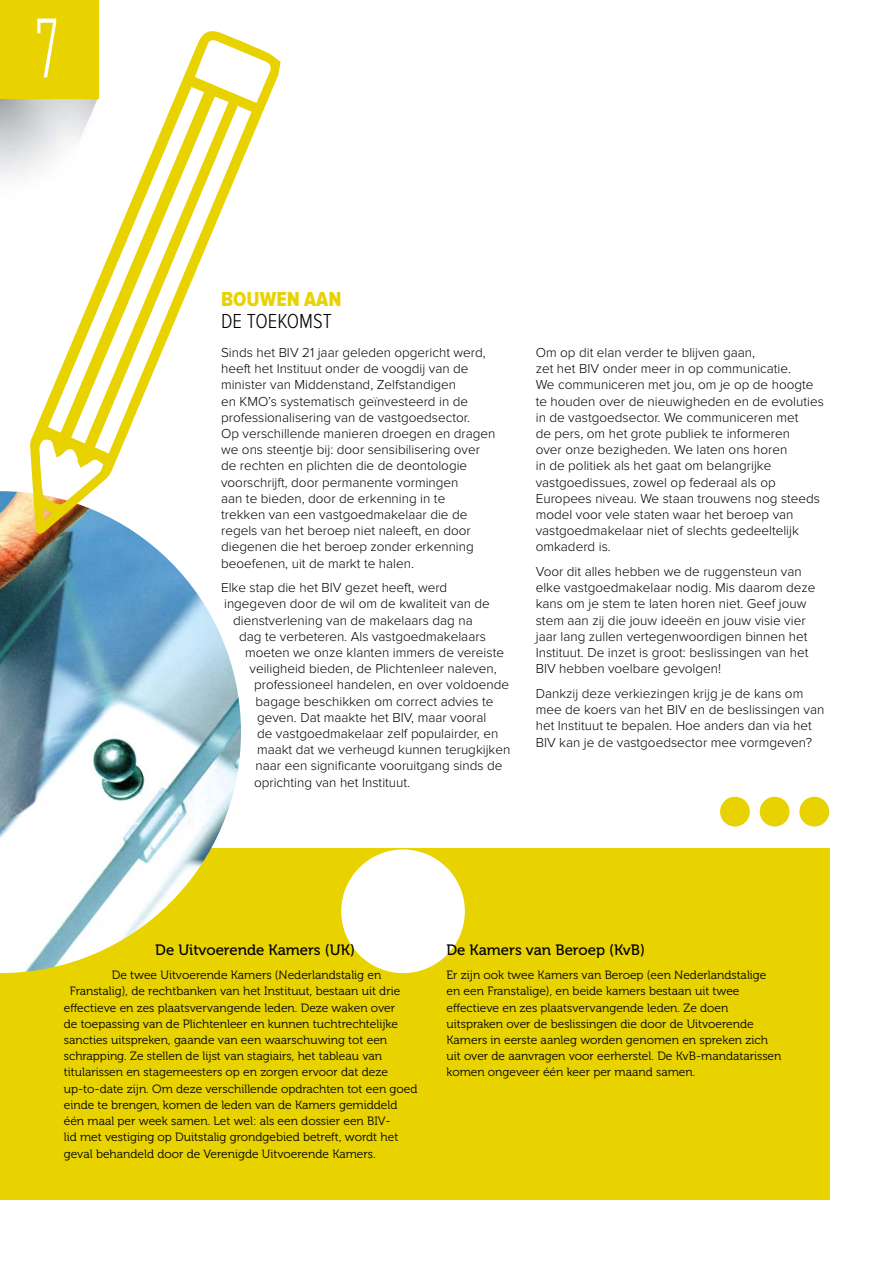
<style>
.page{position:relative;width:893px;height:1263px;background:#fff}
.page>*{position:absolute;margin:0;border:0;box-sizing:border-box;transform-origin:0 0}
.t1{font:300 84px "Refrigerator Deluxe";color:#fff;scale:.75 1}
.t2{font:300 21px "Proxima Nova Cond";color:#000}
.t3{font:21px "Proxima Nova Cond Extrabld";color:#e8d300}
.t4{font:15px "Museo 500";color:#000}
.t5{font:300 13.5px/16.2px "Proxima Nova";color:#000}
.t6{font:12px/16.2px "Museo 300";color:#000}
</style>
<div class="page">
<div style="left:0;top:848px;width:829px;height:351px;background:#e8d300"></div>
<div style="left:0;top:0;width:99px;height:99px;background:#e8d300"></div>
<div style="left:341px;top:849px;width:124px;height:124px;background:#fff;border-radius:50%"></div>
<div style="left:720px;top:797px;width:30px;height:29px;background:#e8d300;border-radius:50%"></div>
<div style="left:760px;top:797px;width:29px;height:29px;background:#e8d300;border-radius:50%"></div>
<div style="left:799px;top:797px;width:30px;height:29px;background:#e8d300;border-radius:50%"></div>
<img style="left:0;top:491px;width:241px;height:482px">
<svg style="left:30px;top:31px;width:251px;height:503px"></svg>
<h1 class="t1" style="left:35px;top:-1px;width:33px">7</h1>
<h2 class="t3" style="left:221px;top:287px;width:122px">BOUWEN AAN</h2>
<h2 class="t2" style="left:221px;top:309px;width:112px">DE TOEKOMST</h2>
<p class="t5" style="left:221px;top:344px;width:276px">Sinds het BIV 21 jaar geleden opgericht werd, heeft het Instituut onder de voogdij van de minister van Middenstand, Zelfstandigen<br>en KMO’s systematisch geïnvesteerd in de professionalisering van de vastgoedsector.<br>Op verschillende manieren droegen en dragen we ons steentje bij: door sensibilisering over de rechten en plichten die de deontologie voorschrijft, door permanente vormingen<br>aan te bieden, door de erkenning in te<br>trekken van een vastgoedmakelaar die de regels van het beroep niet naleeft, en door diegenen die het beroep zonder erkenning beoefenen, uit de markt te halen.</p>
<p class="t5" style="left:221px;top:580px;width:228px">Elke stap die het BIV gezet heeft, werd</p>
<p class="t5" style="left:224px;top:596px;width:267px">ingegeven door de wil om de kwaliteit van de</p>
<p class="t5" style="left:233px;top:612px;width:241px">dienstverlening van de makelaars dag na</p>
<p class="t5" style="left:239px;top:628px;width:248px">dag te verbeteren. Als vastgoedmakelaars</p>
<p class="t5" style="left:245px;top:645px;width:260px">moeten we onze klanten immers de vereiste</p>
<p class="t5" style="left:250px;top:661px;width:249px">veiligheid bieden, de Plichtenleer naleven,</p>
<p class="t5" style="left:254px;top:677px;width:257px">professioneel handelen, en over voldoende</p>
<p class="t5" style="left:256px;top:693px;width:239px">bagage beschikken om correct advies te</p>
<p class="t5" style="left:257px;top:709px;width:231px">geven. Dat maakte het BIV, maar vooral</p>
<p class="t5" style="left:257px;top:726px;width:243px">de vastgoedmakelaar zelf populairder, en</p>
<p class="t5" style="left:257px;top:742px;width:255px">maakt dat we verheugd kunnen terugkijken</p>
<p class="t5" style="left:256px;top:758px;width:248px">naar een significante vooruitgang sinds de</p>
<p class="t5" style="left:254px;top:774px;width:158px">oprichting van het Instituut.</p>
<p class="t5" style="left:536px;top:344px;width:290px">Om op dit elan verder te blijven gaan,<br>zet het BIV onder meer in op communicatie.<br>We communiceren met jou, om je op de hoogte te houden over de nieuwigheden en de evoluties in de vastgoedsector. We communiceren met<br>de pers, om het grote publiek te informeren<br>over onze bezigheden. We laten ons horen<br>in de politiek als het gaat om belangrijke vastgoedissues, zowel op federaal als op Europees niveau. We staan trouwens nog steeds model voor vele staten waar het beroep van vastgoedmakelaar niet of slechts gedeeltelijk omkaderd is.</p>
<p class="t5" style="left:536px;top:564px;width:281px">Voor dit alles hebben we de ruggensteun van elke vastgoedmakelaar nodig. Mis daarom deze kans om je stem te laten horen niet. Geef jouw stem aan zij die jouw ideeën en jouw visie vier jaar lang zullen vertegenwoordigen binnen het Instituut. De inzet is groot: beslissingen van het BIV hebben voelbare gevolgen!</p>
<p class="t5" style="left:536px;top:685px;width:290px">Dankzij deze verkiezingen krijg je de kans om mee de koers van het BIV en de beslissingen van het Instituut te bepalen. Hoe anders dan via het BIV kan je de vastgoedsector mee vormgeven?</p>
<p class="t4" style="left:155px;top:941px;width:201px">De Uitvoerende Kamers (UK)</p>
<p class="t6" style="left:112px;top:967px;width:271px">De twee Uitvoerende Kamers (Nederlandstalig en</p>
<p class="t6" style="left:70px;top:983px;width:332px">Franstalig), de rechtbanken van het Instituut, bestaan uit drie</p>
<p class="t6" style="left:64px;top:1000px;width:333px">effectieve en zes plaatsvervangende leden. Deze waken over</p>
<p class="t6" style="left:64px;top:1016px;width:336px">de toepassing van de Plichtenleer en kunnen tuchtrechtelijke</p>
<p class="t6" style="left:64px;top:1032px;width:325px">sancties uitspreken, gaande van een waarschuwing tot een</p>
<p class="t6" style="left:64px;top:1048px;width:320px">schrapping. Ze stellen de lijst van stagiairs, het tableau van</p>
<p class="t6" style="left:64px;top:1064px;width:326px">titularissen en stagemeesters op en zorgen ervoor dat deze</p>
<p class="t6" style="left:64px;top:1081px;width:355px">up-to-date zijn. Om deze verschillende opdrachten tot een goed</p>
<p class="t6" style="left:64px;top:1097px;width:335px">einde te brengen, komen de leden van de Kamers gemiddeld</p>
<p class="t6" style="left:64px;top:1113px;width:328px">één maal per week samen. Let wel: als een dossier een BIV-</p>
<p class="t6" style="left:64px;top:1129px;width:336px">lid met vestiging op Duitstalig grondgebied betreft, wordt het</p>
<p class="t6" style="left:64px;top:1145px;width:313px">geval behandeld door de Verenigde Uitvoerende Kamers.</p>
<p class="t4" style="left:446px;top:941px;width:200px">De Kamers van Beroep (KvB)</p>
<p class="t6" style="left:446px;top:967px;width:336px">Er zijn ook twee Kamers van Beroep (een Nederlandstalige en een Franstalige), en beide kamers bestaan uit twee effectieve en zes plaatsvervangende leden. Ze doen uitspraken over de beslissingen die door de Uitvoerende Kamers in eerste aanleg worden genomen en spreken zich uit over de aanvragen voor eerherstel. De KvB-mandatarissen komen ongeveer één keer per maand samen.</p>
</div>
